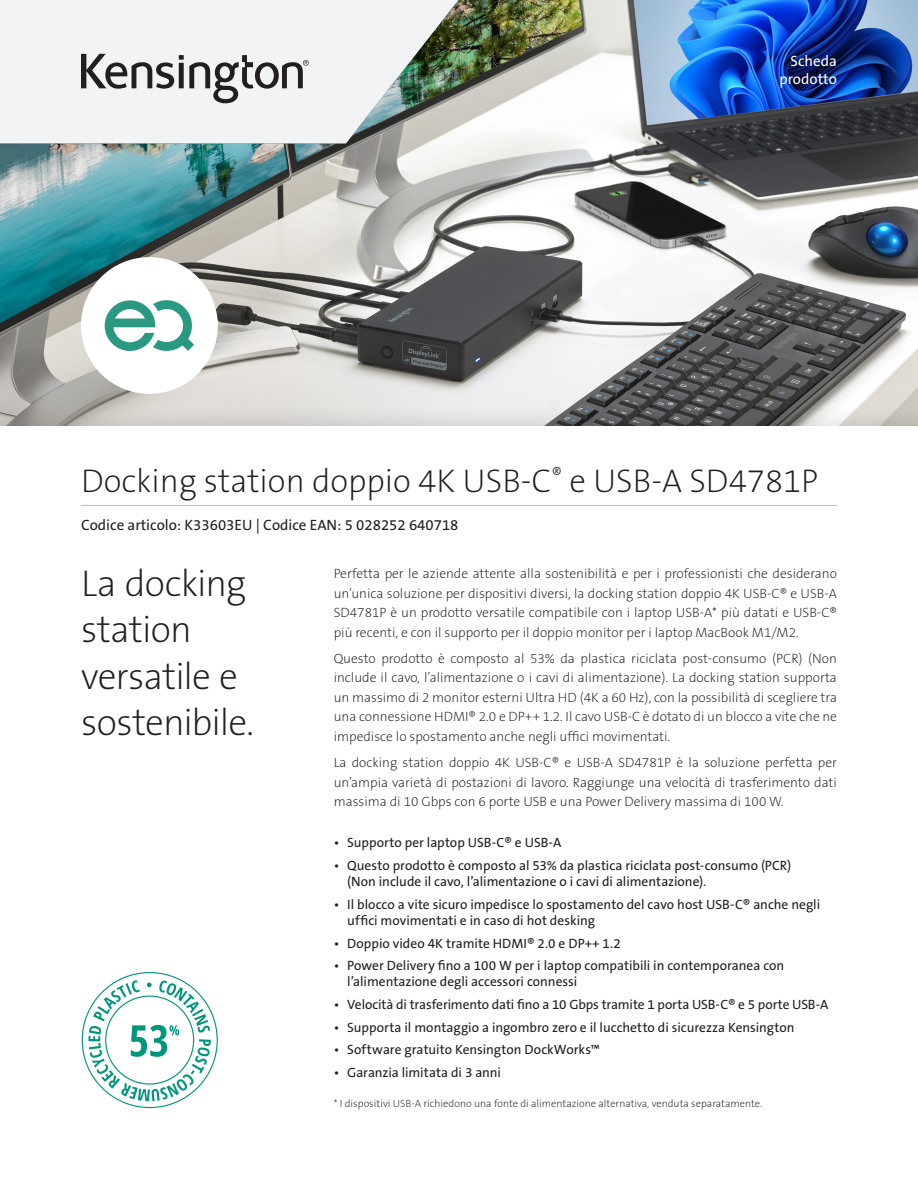
<style>
.page{position:relative;width:918px;height:1188px;background:#fff}
.page>*{position:absolute;margin:0;border:0;box-sizing:border-box;transform-origin:0 0}
.Product_Headline{font:37.5px/46.5px "The Sans KENSINGTON2 XL";letter-spacing:-.02em;color:#231f20}
.Product_Name{font:33px "The Sans KENSINGTON2 XL";color:#231f20}
.Part_No__UPC{font:15px "The Sans KENSINGTON5 Rg";color:#231f20}
.Filetype_Header{font:15px "The Sans KENSINGTON5 Rg";color:#fff}
.Body{font:13.5px/19.5px "The Sans KENSINGTON2 XL";color:#231f20;text-align:justify}
.Feature_Bullets{font:13.5px/16.2px "The Sans KENSINGTON5 Rg";color:#231f20}
.t1{font:10.5px "The Sans KENSINGTON2 XL";color:#231f20}
</style>
<div class="page">
<img style="left:0;top:0;width:918px;height:404px">
<div style="left:0;top:404px;width:918px;height:784px;background:#231f20;opacity:.2"></div>
<div style="left:0;top:427px;width:918px;height:761px;background:#fff"></div>
<div style="left:81px;top:257px;width:137px;height:137px;background:#fff;border-radius:50%"></div>
<svg style="left:105px;top:300px;width:89px;height:51px"></svg>
<svg style="left:0;top:0;width:458px;height:143px;fill:#f2f3f4"></svg>
<svg style="left:81px;top:54px;width:228px;height:49px"></svg>
<svg style="left:82px;top:972px;width:136px;height:136px"></svg>
<hr style="left:81px;top:505px;width:756px;height:1px;background:#bcbdc0">
<p class="Filetype_Header" style="left:791px;top:53px;width:48px">Scheda</p>
<p class="Filetype_Header" style="left:779px;top:71px;width:59px">prodotto</p>
<h1 class="Product_Name" style="left:81px;top:463px;width:739px">Docking station doppio 4K USB-C<sup>®</sup> e USB-A SD4781P</h1>
<h2 class="Part_No__UPC" style="left:81px;top:517px;width:379px">Codice articolo: K33603EU | Codice EAN: 5 028252 640718</h2>
<h3 class="Product_Headline" style="left:81px;top:561px;width:175px">La docking station versatile e sostenibile.</h3>
<p class="Body" style="left:334px;top:564px;width:505px">Perfetta per le aziende attente alla sostenibilità e per i professionisti che desiderano un’unica soluzione per dispositivi diversi, la docking station doppio 4K USB-C® e USB-A SD4781P è un prodotto versatile compatibile con i laptop USB-A* più datati e USB-C® più recenti, e con il supporto per il doppio monitor per i laptop MacBook M1/M2.</p>
<p class="Body" style="left:334px;top:649px;width:505px">Questo prodotto è composto al 53% da plastica riciclata post-consumo (PCR) (Non include il cavo, l’alimentazione o i cavi di alimentazione). La docking station supporta un massimo di 2 monitor esterni Ultra HD (4K a 60 Hz), con la possibilità di scegliere tra una connessione HDMI® 2.0 e DP++ 1.2. Il cavo USB-C è dotato di un blocco a vite che ne impedisce lo spostamento anche negli uffici movimentati.</p>
<p class="Body" style="left:334px;top:753px;width:505px">La docking station doppio 4K USB-C® e USB-A SD4781P è la soluzione perfetta per un’ampia varietà di postazioni di lavoro. Raggiunge una velocità di trasferimento dati massima di 10 Gbps con 6 porte USB e una Power Delivery massima di 100 W.</p>
<p class="Feature_Bullets" style="left:334px;top:835px;width:229px">• Supporto per laptop USB-C® e USB-A</p>
<p class="Feature_Bullets" style="left:347px;top:857px;width:446px;text-indent:-14px">• Questo prodotto è composto al 53% da plastica riciclata post-consumo (PCR) (Non include il cavo, l’alimentazione o i cavi di alimentazione).</p>
<p class="Feature_Bullets" style="left:347px;top:896px;width:474px;text-indent:-14px">• Il blocco a vite sicuro impedisce lo spostamento del cavo host USB-C® anche negli uffici movimentati e in caso di hot desking</p>
<p class="Feature_Bullets" style="left:334px;top:935px;width:289px">• Doppio video 4K tramite HDMI® 2.0 e DP++ 1.2</p>
<p class="Feature_Bullets" style="left:347px;top:958px;width:439px;text-indent:-14px">• Power Delivery fino a 100 W per i laptop compatibili in contemporanea con l’alimentazione degli accessori connessi</p>
<p class="Feature_Bullets" style="left:334px;top:997px;width:496px">• Velocità di trasferimento dati fino a 10 Gbps tramite 1 porta USB-C® e 5 porte USB-A</p>
<p class="Feature_Bullets" style="left:334px;top:1019px;width:463px">• Supporta il montaggio a ingombro zero e il lucchetto di sicurezza Kensington</p>
<p class="Feature_Bullets" style="left:334px;top:1042px;width:268px">• Software gratuito Kensington DockWorks™</p>
<p class="Feature_Bullets" style="left:334px;top:1065px;width:169px">• Garanzia limitata di 3 anni</p>
<p class="t1" style="left:334px;top:1098px;width:430px">* I dispositivi USB-A richiedono una fonte di alimentazione alternativa, venduta separatamente.</p>
</div>
